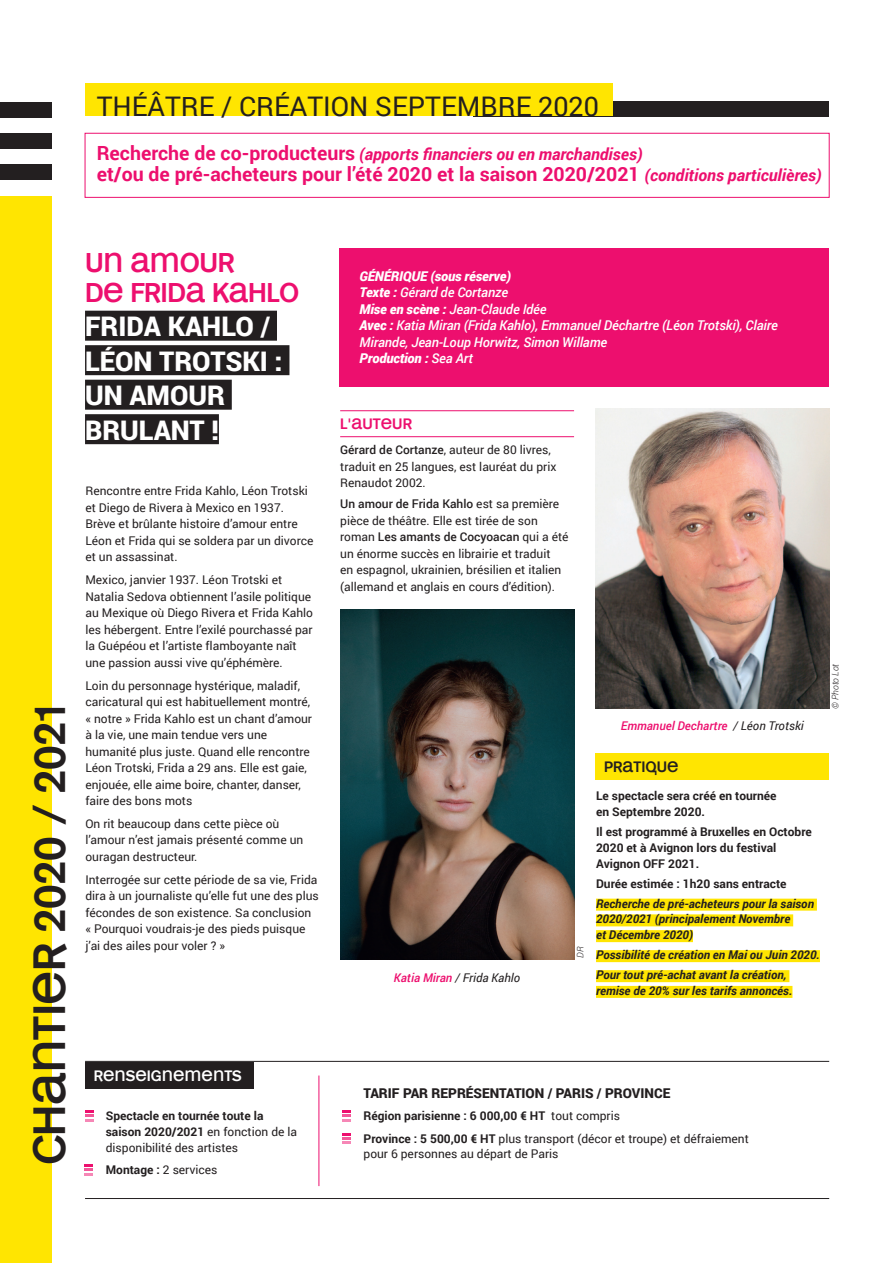
<style>
.page{position:relative;width:893px;height:1263px;background:#fff}
.page>*{position:absolute;margin:0;border:0;box-sizing:border-box;transform-origin:0 0}
.t1{font:45px "Mono Alphabet";letter-spacing:-.015em;color:#231f20}
.t2{font:900 27px/34.5px "Roboto";color:#fff}
.t3{font:27px "Roboto";color:#231f20}
.t4{font:27px/30px "Mono Alphabet";letter-spacing:-.015em;color:#ed0f6e}
.t5{font:700 19.5px "Roboto";color:#ed0f6e}
.t6{font:italic 700 16.5px "Roboto";color:#ed0f6e}
.t7{font:15px "Mono Alphabet";color:#fff}
.t8{font:15px "Mono Alphabet";color:#231f20}
.t9{font:15px "Mono Alphabet";color:#ed0f6e}
.t10{font:italic 500 13.5px/16.5px "Roboto";letter-spacing:-.01em;color:#fff}
.t11{font:900 13.5px "Roboto";color:#231f20}
.t12{font:12px/16.5px "Roboto";color:#231f20}
.t13{font:700 12px/15.8px "Roboto";color:#231f20}
.t14{font:italic 700 12px/15.8px "Roboto";color:#231f20}
.t15{font:italic 500 12px "Roboto";color:#ed0f6e}
.t16{font:italic 12px "Roboto";color:#231f20}
.t17{font:italic 300 9px "Roboto";color:#231f20}
.s1{font-style:normal;font-size:19.5px}
.s2{font-style:italic;font-size:16.5px}
.s3{font-weight:400}
.s4{font-weight:700}
.s5{font-weight:900}
.s6{font-weight:500}
.s7{font-weight:500;color:#ed0f6e}
.s8{font-weight:400;color:#231f20}
</style>
<div class="page">
<div style="left:0;top:102px;width:51px;height:15px;background:#231f20"></div>
<div style="left:0;top:133px;width:51px;height:15px;background:#231f20"></div>
<div style="left:0;top:164px;width:51px;height:16px;background:#231f20"></div>
<div style="left:473px;top:101px;width:356px;height:15px;background:#231f20"></div>
<div style="left:85px;top:84px;width:527px;height:32px;background:#ffe501"></div>
<div style="left:0;top:197px;width:51px;height:1066px;background:#ffe501"></div>
<div style="left:85px;top:133px;width:745px;height:65px;border:1px solid #ed0f6e"></div>
<div style="left:340px;top:248px;width:489px;height:139px;background:#ed0f6e"></div>
<div style="left:85px;top:311px;width:192px;height:30px;background:#231f20"></div>
<div style="left:85px;top:345px;width:204px;height:30px;background:#231f20"></div>
<div style="left:85px;top:380px;width:147px;height:30px;background:#231f20"></div>
<div style="left:85px;top:414px;width:134px;height:30px;background:#231f20"></div>
<div style="left:595px;top:753px;width:234px;height:27px;background:#ffe501"></div>
<div style="left:596px;top:899px;width:221px;height:12px;background:#ffe501"></div>
<div style="left:596px;top:914px;width:197px;height:12px;background:#ffe501"></div>
<div style="left:596px;top:930px;width:97px;height:12px;background:#ffe501"></div>
<div style="left:596px;top:950px;width:224px;height:12px;background:#ffe501"></div>
<div style="left:596px;top:970px;width:193px;height:12px;background:#ffe501"></div>
<div style="left:596px;top:986px;width:196px;height:12px;background:#ffe501"></div>
<img style="left:595px;top:408px;width:234px;height:301px">
<img style="left:340px;top:609px;width:234px;height:351px">
<hr style="left:85px;top:1061px;width:744px;height:1px;background:#231f20">
<div style="left:85px;top:1062px;width:169px;height:27px;background:#231f20"></div>
<hr style="left:319px;top:1075px;width:1px;height:111px;background:#ed0f6e">
<hr style="left:85px;top:1198px;width:744px;height:1px;background:#231f20">
<svg style="left:85px;top:1110px;width:8px;height:11px"></svg>
<svg style="left:84px;top:1164px;width:9px;height:11px"></svg>
<svg style="left:342px;top:1110px;width:8px;height:11px"></svg>
<svg style="left:342px;top:1133px;width:8px;height:11px"></svg>
<hr style="left:340px;top:436px;width:234px;height:1px;background:#ed0f6e">
<hr style="left:340px;top:410px;width:234px;height:1px;background:#ed0f6e">
<h2 class="t3" style="left:97px;top:88px;width:504px">THÉÂTRE / CRÉATION SEPTEMBRE 2020</h2>
<h3 class="t6" style="left:97px;top:142px;width:547px"><span class="s1">Recherche de co-producteurs</span> (apports financiers ou en marchandises)</h3>
<h3 class="t5" style="left:97px;top:160px;width:726px">et/ou de pré-acheteurs pour l’été 2020 et la saison 2020/2021 <span class="s2">(conditions particulières)</span></h3>
<h2 class="t4" style="left:85px;top:247px;width:216px">UN AMOUR<br>DE FRIDA KAHLO</h2>
<h2 class="t2" style="left:85px;top:308px;width:199px">FRIDA KAHLO /<br>LÉON TROTSKI :<br>UN AMOUR<br>BRULANT !</h2>
<h1 class="t1" style="left:23px;top:1165px;width:462px;rotate:-90deg">CHANTIER 2020 / 2021</h1>
<p class="t12" style="left:85px;top:482px;width:229px">Rencontre entre Frida Kahlo, Léon Trotski et Diego de Rivera à Mexico en 1937.<br>Brève et brûlante histoire d’amour entre Léon et Frida qui se soldera par un divorce et un assassinat.</p>
<p class="t12" style="left:85px;top:571px;width:229px">Mexico, janvier 1937. Léon Trotski et Natalia Sedova obtiennent l’asile politique au Mexique où Diego Rivera et Frida Kahlo les hébergent. Entre l’exilé pourchassé par la Guépéou et l’artiste flamboyante naît une passion aussi vive qu’éphémère.</p>
<p class="t12" style="left:85px;top:676px;width:228px">Loin du personnage hystérique, maladif, caricatural qui est habituellement montré, « notre » Frida Kahlo est un chant d’amour à la vie, une main tendue vers une humanité plus juste. Quand elle rencontre Léon Trotski, Frida a 29 ans. Elle est gaie, enjouée, elle aime boire, chanter, danser, faire des bons mots</p>
<p class="t12" style="left:85px;top:815px;width:219px">On rit beaucoup dans cette pièce où l’amour n’est jamais présenté comme un ouragan destructeur.</p>
<p class="t12" style="left:85px;top:871px;width:235px">Interrogée sur cette période de sa vie, Frida dira à un journaliste qu’elle fut une des plus fécondes de son existence. Sa conclusion « Pourquoi voudrais-je des pieds puisque j’ai des ailes pour voler ? »</p>
<p class="t7" style="left:94px;top:1067px;width:149px">RENSEIGNEMENTS</p>
<p class="t13" style="left:106px;top:1108px;width:193px">Spectacle en tournée toute la saison 2020/2021 <span class="s3">en fonction de la disponibilité des artistes</span></p>
<p class="t12" style="left:106px;top:1161px;width:113px"><span class="s4">Montage :</span> 2 services</p>
<p class="t10" style="left:360px;top:267px;width:420px"><span class="s5">GÉNÉRIQUE (sous réserve)<br>Texte :</span> Gérard de Cortanze<br><span class="s5">Mise en scène :</span> Jean-Claude Idée<br><span class="s5">Avec :</span> Katia Miran (Frida Kahlo), Emmanuel Déchartre (Léon Trotski), Claire Mirande, Jean-Loup Horwitz, Simon Willame<br><span class="s5">Production :</span> Sea Art</p>
<p class="t9" style="left:340px;top:415px;width:73px">L'AUTEUR</p>
<p class="t12" style="left:340px;top:441px;width:218px"><span class="s6">Gérard de Cortanze</span>, auteur de 80 livres, traduit en 25 langues, est lauréat du prix<br>Renaudot 2002.</p>
<p class="t12" style="left:340px;top:495px;width:230px"><span class="s6">Un amour de Frida Kahlo</span> est sa première pièce de théâtre. Elle est tirée de son roman <span class="s6">Les amants de Cocyoacan</span> qui a été un énorme succès en librairie et traduit<br>en espagnol, ukrainien, brésilien et italien (allemand et anglais en cours d’édition).</p>
<p class="t16" style="left:394px;top:969px;width:128px"><span class="s7">Katia Miran</span> / Frida Kahlo</p>
<p class="t17" style="left:574px;top:957px;width:13px;rotate:-90deg">DR</p>
<p class="t15" style="left:621px;top:717px;width:184px">Emmanuel Dechartre <span class="s8">/ Léon Trotski</span></p>
<p class="t8" style="left:604px;top:758px;width:76px">PRATIQUE</p>
<p class="t13" style="left:596px;top:788px;width:182px">Le spectacle sera créé en tournée en Septembre 2020.</p>
<p class="t13" style="left:596px;top:823px;width:217px">Il est programmé à Bruxelles en Octobre<br>2020 et à Avignon lors du festival<br>Avignon OFF 2021.</p>
<p class="t13" style="left:596px;top:875px;width:192px">Durée estimée : 1h20 sans entracte</p>
<p class="t14" style="left:596px;top:895px;width:219px">Recherche de pré-acheteurs pour la saison<br>2020/2021 (principalement Novembre<br>et Décembre 2020)</p>
<p class="t14" style="left:596px;top:944px;width:225px;line-height:20px">Possibilité de création en Mai ou Juin 2020.<br>Pour tout pré-achat avant la création,</p>
<p class="t14" style="left:596px;top:982px;width:198px">remise de 20% sur les tarifs annoncés.</p>
<p class="t17" style="left:829px;top:709px;width:47px;rotate:-90deg">© Photo Lot</p>
<p class="t11" style="left:364px;top:1084px;width:308px">TARIF PAR REPRÉSENTATION / PARIS / PROVINCE</p>
<p class="t12" style="left:364px;top:1105px;width:387px;line-height:22.2px"><span class="s4">Région parisienne : 6 000,00 € HT</span> tout compris<br><span class="s4">Province : 5 500,00 € HT</span> plus transport (décor et troupe) et défraiement</p>
<p class="t12" style="left:364px;top:1145px;width:197px">pour 6 personnes au départ de Paris</p>
</div>
